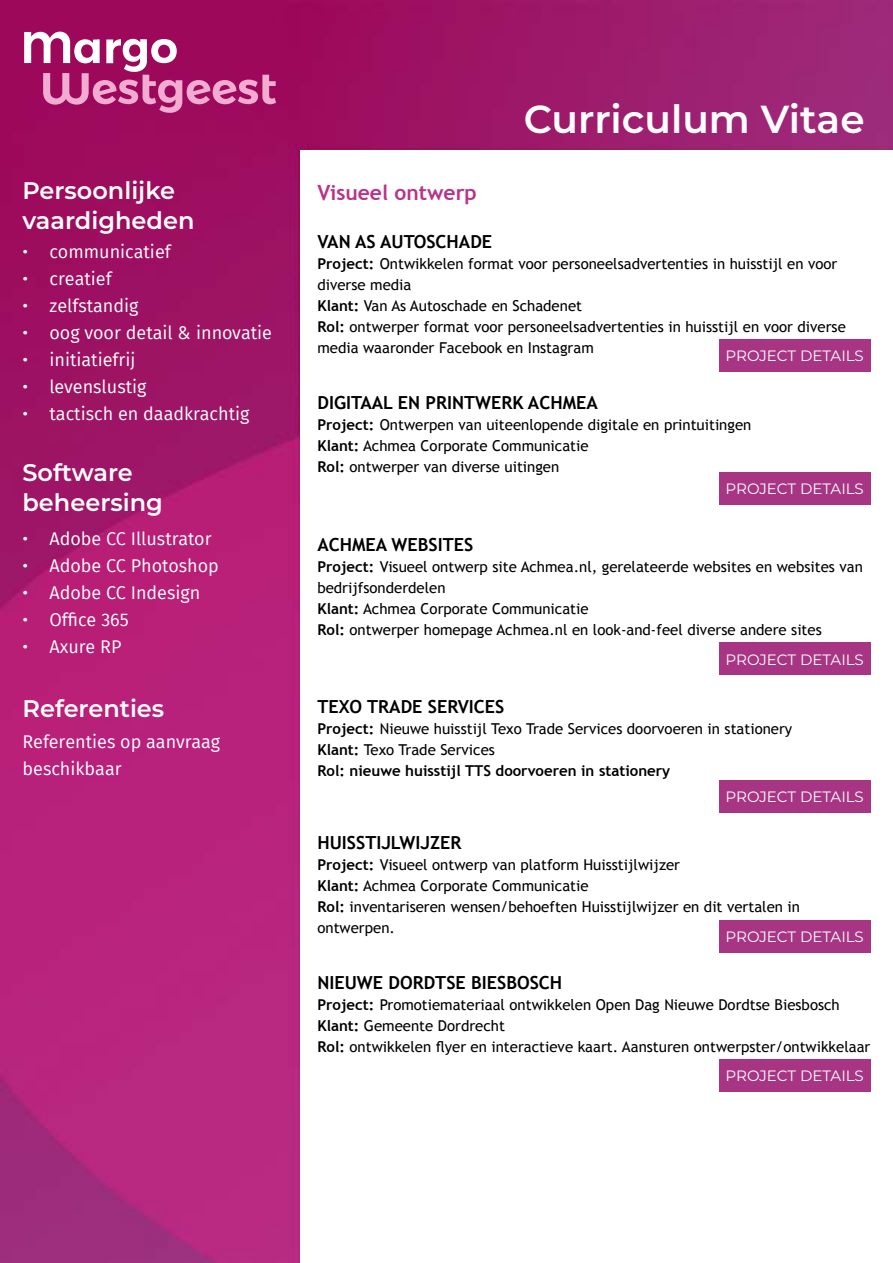
<style>
.page{position:relative;width:893px;height:1263px;background:#fff}
.page>*{position:absolute;margin:0;border:0;box-sizing:border-box;transform-origin:0 0}
.t1{font:600 39px "Montserrat";color:#fff}
.t2{font:600 24px/30px "Montserrat";color:#fff}
.t3{font:700 21px "Trebuchet MS";color:#b93487}
.t4{font:18px/27px "Fira Sans";color:#fff}
.t5{font:700 18px "Trebuchet MS";color:#000}
.t6{font:15px/21px "Trebuchet MS";color:#000}
.t7{font:15px "Montserrat";color:#fff}
.s1{font-weight:700}
</style>
<div class="page">
<img style="left:0;top:0;width:892px;height:1263px">
<div style="left:300px;top:150px;width:592px;height:1113px;background:#fff"></div>
<svg style="left:24px;top:32px;width:252px;height:81px;background:#b63f81"></svg>
<div style="left:718px;top:339px;width:152px;height:33px;background:#a83584"></div>
<div style="left:718px;top:472px;width:152px;height:33px;background:#a83584"></div>
<div style="left:718px;top:643px;width:152px;height:32px;background:#a83584"></div>
<div style="left:718px;top:780px;width:152px;height:33px;background:#a83584"></div>
<div style="left:718px;top:920px;width:152px;height:33px;background:#a83584"></div>
<div style="left:718px;top:1059px;width:152px;height:33px;background:#a83584"></div>
<h2 class="t2" style="left:22px;top:174px;width:173px">Persoonlijke vaardigheden</h2>
<p class="t4" style="left:22px;top:238px;width:150px">• communicatief</p>
<p class="t4" style="left:22px;top:265px;width:91px">• creatief</p>
<p class="t4" style="left:22px;top:292px;width:117px">• zelfstandig</p>
<p class="t4" style="left:22px;top:319px;width:251px">• oog voor detail &amp; innovatie</p>
<p class="t4" style="left:22px;top:346px;width:114px">• initiatiefrij</p>
<p class="t4" style="left:22px;top:373px;width:125px">• levenslustig</p>
<p class="t4" style="left:22px;top:400px;width:228px">• tactisch en daadkrachtig</p>
<h2 class="t2" style="left:22px;top:457px;width:142px">Software beheersing</h2>
<p class="t4" style="left:22px;top:525px;width:191px">• Adobe CC Illustrator</p>
<p class="t4" style="left:22px;top:552px;width:198px">• Adobe CC Photoshop</p>
<p class="t4" style="left:22px;top:579px;width:179px">• Adobe CC Indesign</p>
<p class="t4" style="left:22px;top:606px;width:108px">• Office 365</p>
<p class="t4" style="left:22px;top:633px;width:100px">• Axure RP</p>
<h2 class="t2" style="left:22px;top:692px;width:143px">Referenties</h2>
<p class="t4" style="left:22px;top:728px;width:199px">Referenties op aanvraag beschikbaar</p>
<h1 class="t1" style="left:524px;top:91px;width:342px">Curriculum Vitae</h1>
<h3 class="t3" style="left:317px;top:179px;width:161px">Visueel ontwerp</h3>
<p class="t5" style="left:317px;top:230px;width:176px">VAN AS AUTOSCHADE</p>
<p class="t6" style="left:317px;top:253px;width:530px"><span class="s1">Project:</span> Ontwikkelen format voor personeelsadvertenties in huisstijl en voor diverse media<br><span class="s1">Klant:</span> Van As Autoschade en Schadenet<br><span class="s1">Rol:</span> ontwerper format voor personeelsadvertenties in huisstijl en voor diverse media waaronder Facebook en Instagram</p>
<p class="t7" style="left:725px;top:345px;width:140px">PROJECT DETAILS</p>
<p class="t5" style="left:317px;top:392px;width:282px">DIGITAAL EN PRINTWERK ACHMEA</p>
<p class="t6" style="left:317px;top:415px;width:435px"><span class="s1">Project:</span> Ontwerpen van uiteenlopende digitale en printuitingen<br><span class="s1">Klant:</span> Achmea Corporate Communicatie<br><span class="s1">Rol:</span> ontwerper van diverse uitingen</p>
<p class="t7" style="left:725px;top:479px;width:140px">PROJECT DETAILS</p>
<p class="t5" style="left:317px;top:533px;width:157px">ACHMEA WEBSITES</p>
<p class="t6" style="left:317px;top:556px;width:547px"><span class="s1">Project:</span> Visueel ontwerp site Achmea.nl, gerelateerde websites en websites van bedrijfsonderdelen<br><span class="s1">Klant:</span> Achmea Corporate Communicatie<br><span class="s1">Rol:</span> ontwerper homepage Achmea.nl en look-and-feel diverse andere sites</p>
<p class="t7" style="left:725px;top:649px;width:140px">PROJECT DETAILS</p>
<p class="t5" style="left:317px;top:695px;width:188px">TEXO TRADE SERVICES</p>
<p class="t6" style="left:317px;top:718px;width:476px"><span class="s1">Project:</span> Nieuwe huisstijl Texo Trade Services doorvoeren in stationery<br><span class="s1">Klant:</span> Texo Trade Services<br><span class="s1">Rol: nieuwe huisstijl TTS doorvoeren in stationery</span></p>
<p class="t7" style="left:725px;top:787px;width:140px">PROJECT DETAILS</p>
<p class="t5" style="left:317px;top:831px;width:145px">HUISSTIJLWIJZER</p>
<p class="t6" style="left:317px;top:854px;width:484px"><span class="s1">Project:</span> Visueel ontwerp van platform Huisstijlwijzer<br><span class="s1">Klant:</span> Achmea Corporate Communicatie<br><span class="s1">Rol:</span> inventariseren wensen/behoeften Huisstijlwijzer en dit vertalen in ontwerpen.</p>
<p class="t5" style="left:317px;top:971px;width:246px">NIEUWE DORDTSE BIESBOSCH</p>
<p class="t6" style="left:317px;top:994px;width:554px"><span class="s1">Project:</span> Promotiemateriaal ontwikkelen Open Dag Nieuwe Dordtse Biesbosch<br><span class="s1">Klant:</span> Gemeente Dordrecht<br><span class="s1">Rol:</span> ontwikkelen flyer en interactieve kaart. Aansturen ontwerpster/ontwikkelaar</p>
<p class="t7" style="left:725px;top:926px;width:140px">PROJECT DETAILS</p>
<p class="t7" style="left:725px;top:1066px;width:140px">PROJECT DETAILS</p>
</div>
